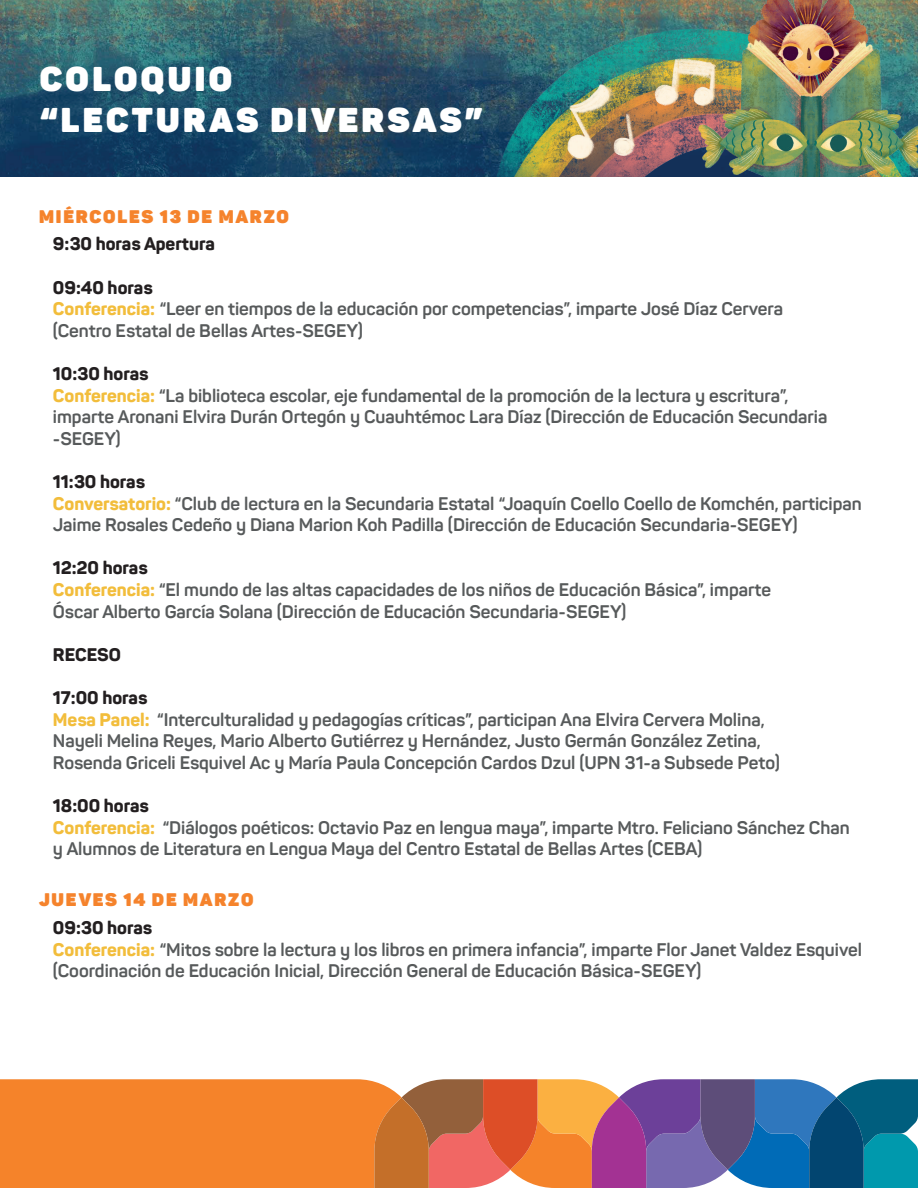
<style>
.page{position:relative;width:918px;height:1188px;background:#fff}
.page>*{position:absolute;margin:0;border:0;box-sizing:border-box;transform-origin:0 0}
.t1{font:900 33.9px/40.7px "Panton";letter-spacing:.1em;color:#fff}
.t2{font:700 18px/21.6px "Panton";color:#575a5b}
.t3{font:900 18px "Panton";letter-spacing:.1em;color:#f5832c}
.t4{font:800 18px "Panton";color:#231f20}
.s1{font-weight:800;color:#231f20}
.s2{font-weight:800;color:#f2bd3b}
</style>
<div class="page">
<img style="left:0;top:0;width:467px;height:177px">
<img style="left:467px;top:0;width:451px;height:177px">
<img style="left:725px;top:0;width:166px;height:26px">
<img style="left:679px;top:26px;width:239px;height:151px">
<div style="left:0;top:1079px;width:374px;height:109px;background:#f5832a"></div>
<svg style="left:374px;top:1079px;width:544px;height:109px;background:#856d77"></svg>
<h1 class="t1" style="left:40px;top:58px;width:444px">COLOQUIO<br>“LECTURAS DIVERSAS”</h1>
<p class="t3" style="left:39px;top:205px;width:251px">MIÉRCOLES 13 DE MARZO</p>
<p class="t4" style="left:53px;top:233px;width:163px">9:30 horas Apertura</p>
<p class="t2" style="left:53px;top:276px;width:732px"><span class="s1">09:40 horas<br></span><span class="s2">Conferencia:</span> “Leer en tiempos de la educación por competencias”, imparte José Díaz Cervera (Centro Estatal de Bellas Artes-SEGEY)</p>
<p class="t2" style="left:53px;top:363px;width:776px"><span class="s1">10:30 horas<br></span><span class="s2">Conferencia:</span> “La biblioteca escolar, eje fundamental de la promoción de la lectura y escritura”, imparte Aronani Elvira Durán Ortegón y Cuauhtémoc Lara Díaz (Dirección de Educación Secundaria -SEGEY)</p>
<p class="t2" style="left:53px;top:471px;width:810px"><span class="s1">11:30 horas<br></span><span class="s2">Conversatorio:</span> “Club de lectura en la Secundaria Estatal “Joaquín Coello Coello de Komchén, participan<br>Jaime Rosales Cedeño y Diana Marion Koh Padilla (Dirección de Educación Secundaria-SEGEY)</p>
<p class="t2" style="left:53px;top:557px;width:720px"><span class="s1">12:20 horas<br></span><span class="s2">Conferencia:</span> “El mundo de las altas capacidades de los niños de Educación Básica”, imparte<br>Óscar Alberto García Solana (Dirección de Educación Secundaria-SEGEY)</p>
<p class="t4" style="left:53px;top:643px;width:69px">RECESO</p>
<p class="t2" style="left:53px;top:687px;width:728px"><span class="s1">17:00 horas<br></span><span class="s2">Mesa Panel:</span> “Interculturalidad y pedagogías críticas”, participan Ana Elvira Cervera Molina, Nayeli Melina Reyes, Mario Alberto Gutiérrez y Hernández, Justo Germán González Zetina, Rosenda Griceli Esquivel Ac y María Paula Concepción Cardos Dzul (UPN 31-a Subsede Peto)</p>
<p class="t2" style="left:53px;top:795px;width:798px"><span class="s1">18:00 horas<br></span><span class="s2">Conferencia:</span> “Diálogos poéticos: Octavio Paz en lengua maya”, imparte Mtro. Feliciano Sánchez Chan y Alumnos de Literatura en Lengua Maya del Centro Estatal de Bellas Artes (CEBA)</p>
<p class="t3" style="left:39px;top:888px;width:216px">JUEVES 14 DE MARZO</p>
<p class="t2" style="left:53px;top:917px;width:811px"><span class="s1">09:30 horas<br></span><span class="s2">Conferencia:</span> “Mitos sobre la lectura y los libros en primera infancia”, imparte Flor Janet Valdez Esquivel (Coordinación de Educación Inicial, Dirección General de Educación Básica-SEGEY)</p>
</div>
